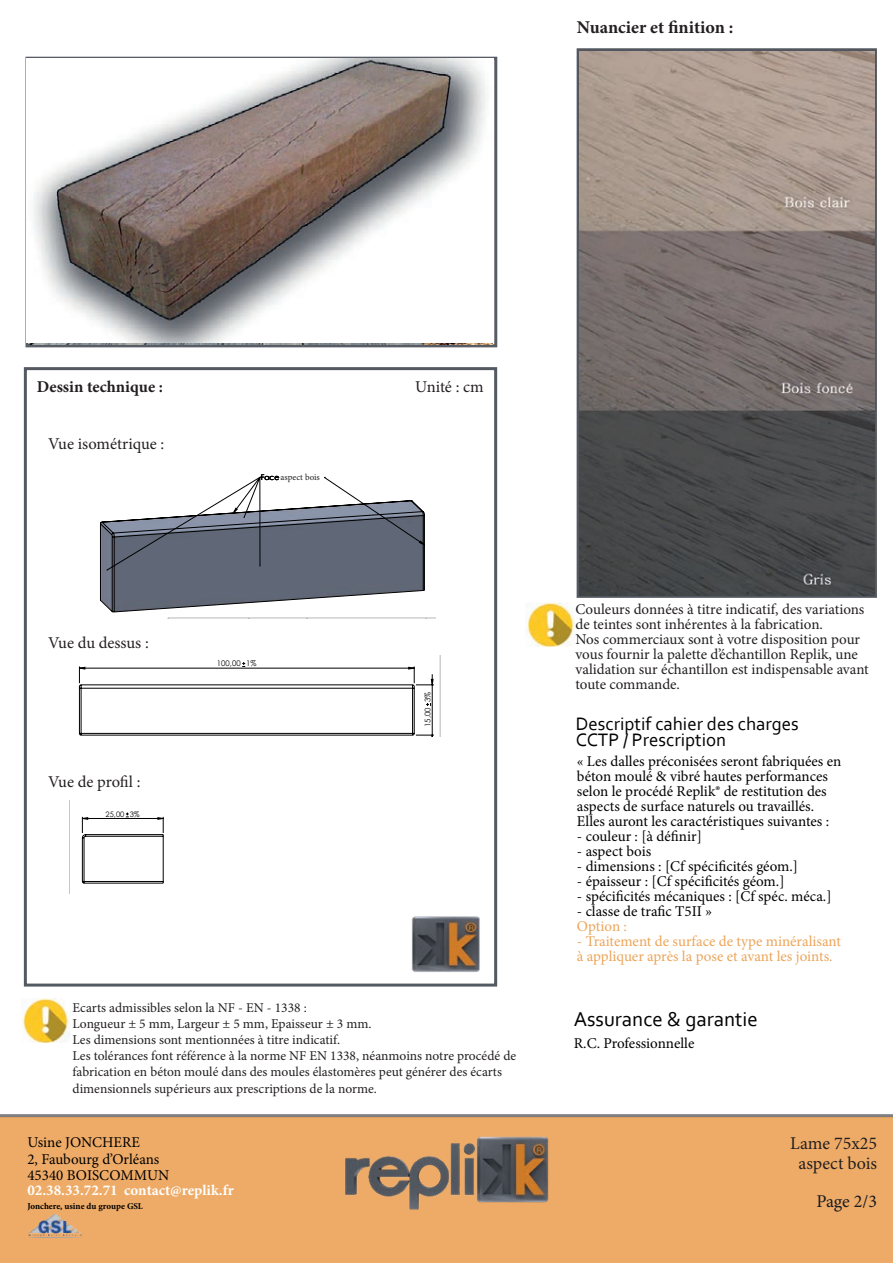
<style>
.page{position:relative;width:893px;height:1263px;background:#fff}
.page>*{position:absolute;margin:0;border:0;box-sizing:border-box;transform-origin:0 0}
.t1{font:21px "Corbel";color:#000001}
.t2{font:18.9px/16.5px "Corbel";color:#000001}
.t3{font:18px/19.5px "Minion Pro";color:#231f20;text-align:center}
.t4{font:700 18px "Minion Pro";color:#231f20}
.t5{font:18px "Minion Pro";color:#181b20}
.t6{font:16.5px "Minion Pro";letter-spacing:-.005em;color:#231f20}
.t7{font:700 16.5px "Minion Pro";color:#231f20}
.t8{font:15px/15px "Minion Pro";color:#000002}
.t9{font:15px/15px "Minion Pro";color:#231f20}
.t10{font:15px/15px "Minion Pro";color:#eca55a}
.t11{font:15px/16.5px "Minion Pro";color:#000001}
.t12{font:700 15px "Minion Pro";color:#fff}
.t13{font:13.5px/16.2px "Minion Pro";color:#231f20}
.t14{font:700 9px "Minion Pro";letter-spacing:-.005em;color:#000001}
.t15{font:9px "Minion Pro";color:#231f20}
.t16{font:7.8px "Century Gothic";color:#000001}
.t17{font:7.5px "Century Gothic";color:#000001}
</style>
<div class="page">
<div style="left:24px;top:367px;width:473px;height:619px;border:3px solid #545962"></div>
<svg style="left:577px;top:48px;width:300px;height:550px;background:#5b5e64"></svg>
<div style="left:0;top:1118px;width:893px;height:145px;background:#eeab67"></div>
<img style="left:345px;top:1136px;width:204px;height:74px">
<img style="left:29px;top:1214px;width:53px;height:24px">
<hr style="left:0;top:1114px;width:893px;height:3px;background:#231f20">
<img style="left:21px;top:998px;width:49px;height:45px">
<img style="left:525px;top:602px;width:49px;height:45px">
<img style="left:580px;top:51px;width:295px;height:544px">
<img style="left:412px;top:916px;width:68px;height:56px">
<svg style="left:112px;top:476px;width:323px;height:142px"></svg>
<svg style="left:100px;top:500px;width:325px;height:112px"></svg>
<div style="left:26px;top:57px;width:471px;height:290px;border:3px solid #575c65"></div>
<svg style="left:78px;top:656px;width:362px;height:81px"></svg>
<svg style="left:81px;top:812px;width:83px;height:72px"></svg>
<img style="left:27px;top:59px;width:467px;height:283px">
<div style="left:281px;top:473px;width:43px;height:15px;background:#fff"></div>
<p class="t4" style="left:577px;top:15px;width:158px">Nuancier et finition :</p>
<p class="t7" style="left:37px;top:375px;width:128px">Dessin technique :</p>
<p class="t6" style="left:48px;top:432px;width:118px">Vue isométrique :</p>
<p class="t15" style="left:281px;top:471px;width:41px">aspect bois</p>
<p class="t17" style="left:261px;top:472px;width:64px">Face pierre sciée</p>
<p class="t6" style="left:48px;top:632px;width:102px">Vue du dessus :</p>
<p class="t6" style="left:48px;top:770px;width:94px">Vue de profil :</p>
<p class="t17" style="left:106px;top:809px;width:36px">25,00 3%</p>
<p class="t16" style="left:217px;top:658px;width:41px">100,00 1%</p>
<p class="t6" style="left:415px;top:376px;width:70px">Unité : cm</p>
<p class="t16" style="left:422px;top:727px;width:37px;rotate:-90deg">15,00 3%</p>
<p class="t13" style="left:73px;top:999px;width:445px">Ecarts admissibles selon la NF - EN - 1338 :<br>Longueur ± 5 mm, Largeur ± 5 mm, Epaisseur ± 3 mm.<br>Les dimensions sont mentionnées à titre indicatif.<br>Les tolérances font référence à la norme NF EN 1338, néanmoins notre procédé de fabrication en béton moulé dans des moules élastomères peut générer des écarts dimensionnels supérieurs aux prescriptions de la norme.</p>
<p class="t17" style="left:475px;top:1072px;width:19px">Ech :</p>
<p class="t11" style="left:27px;top:1134px;width:143px">Usine JONCHERE<br>2, Faubourg d’Orléans<br>45340 BOISCOMMUN</p>
<p class="t12" style="left:27px;top:1180px;width:208px">02.38.33.72.71 contact@replik.fr</p>
<p class="t14" style="left:27px;top:1199px;width:117px">Jonchere, usine du groupe GSL</p>
<p class="t9" style="left:575px;top:602px;width:295px">Couleurs données à titre indicatif, des variations de teintes sont inhérentes à la fabrication.<br>Nos commerciaux sont à votre disposition pour vous fournir la palette d’échantillon Replik, une validation sur échantillon est indispensable avant toute commande.</p>
<p class="t2" style="left:576px;top:715px;width:224px">Descriptif cahier des charges<br>CCTP / Prescription</p>
<p class="t8" style="left:577px;top:754px;width:266px">« Les dalles préconisées seront fabriquées en béton moulé &amp; vibré hautes performances selon le procédé Replik® de restitution des aspects de surface naturels ou travaillés.<br>Elles auront les caractéristiques suivantes :</p>
<p class="t8" style="left:577px;top:829px;width:126px">- couleur : [à définir]</p>
<p class="t8" style="left:577px;top:844px;width:76px">- aspect bois</p>
<p class="t8" style="left:577px;top:859px;width:223px">- dimensions : [Cf spécificités géom.]</p>
<p class="t8" style="left:577px;top:874px;width:209px">- épaisseur : [Cf spécificités géom.]</p>
<p class="t8" style="left:577px;top:889px;width:256px">- spécificités mécaniques : [Cf spéc. méca.]</p>
<p class="t8" style="left:577px;top:904px;width:137px">- classe de trafic T5II »</p>
<p class="t10" style="left:577px;top:919px;width:52px">Option :</p>
<p class="t10" style="left:577px;top:934px;width:266px">- Traitement de surface de type minéralisant à appliquer après la pose et avant les joints.</p>
<h1 class="t1" style="left:574px;top:1006px;width:186px">Assurance &amp; garantie</h1>
<p class="t11" style="left:574px;top:1034px;width:122px">R.C. Professionnelle</p>
<p class="t3" style="left:790px;top:1134px;width:89px">Lame 75x25 aspect bois</p>
<p class="t5" style="left:816px;top:1189px;width:62px">Page 2/3</p>
</div>
